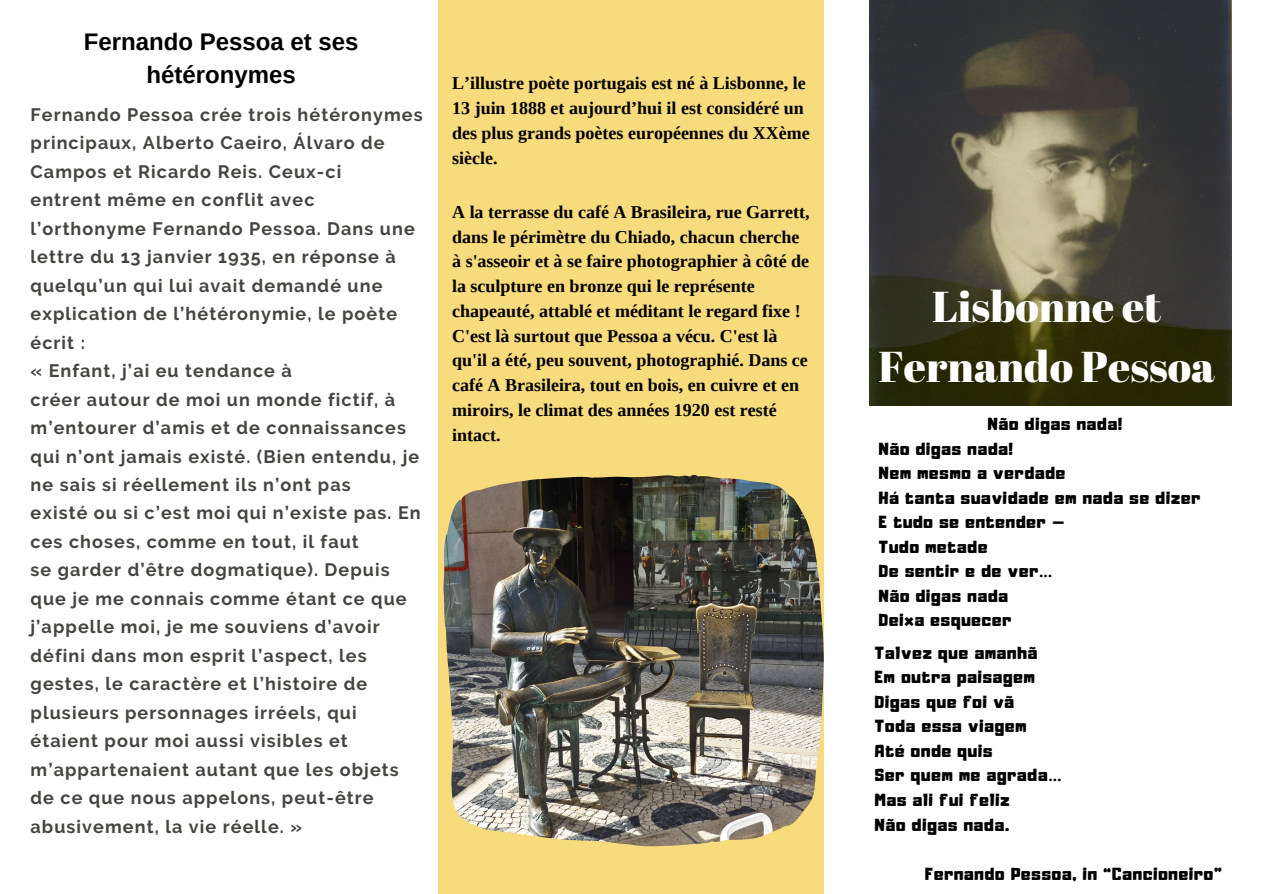
<style>
.page{position:relative;width:1263px;height:894px;background:#fff}
.page>*{position:absolute;margin:0;border:0;box-sizing:border-box;transform-origin:0 0}
.t1{font:43.05px/60px "Abril Fatface";color:#fff;text-align:center}
.t2{font:700 24px/32.5px "Arimo";color:#000;text-align:center}
.t3{font:700 18px/28.5px "Raleway";letter-spacing:.06em;color:#444440}
.t4{font:700 18px/24.8px "Liberation Serif";color:#000}
.t5{font:15.45px/24.6px "Adumu";letter-spacing:.06em;color:#000}
.s1{font-family:"Noto Sans Gurmukhi";font-weight:700}
</style>
<div class="page">
<img style="left:869px;top:0;width:362px;height:405px">
<div style="left:439px;top:0;width:384px;height:893px;background:#f8db7d"></div>
<img style="left:443px;top:475px;width:381px;height:371px">
<h2 class="t2" style="left:84px;top:26px;width:276px">Fernando Pessoa et ses hétéronymes</h2>
<p class="t3" style="left:31px;top:100px;width:394px">Fernando Pessoa crée trois hétéronymes principaux, Alberto Caeiro, Álvaro de Campos et Ricardo Reis. Ceux-ci<br>entrent même en conflit avec l’orthonyme Fernando Pessoa. Dans une lettre du 13 janvier 1935, en réponse à quelqu’un qui lui avait demandé une explication de l’hétéronymie, le poète écrit :<br>« Enfant, j’ai eu tendance à<br>créer autour de moi un monde fictif, à m’entourer d’amis et de connaissances qui n’ont jamais existé. (Bien entendu, je ne sais si réellement ils n’ont pas<br>existé ou si c’est moi qui n’existe pas. En ces choses, comme en tout, il faut<br>se garder d’être dogmatique). Depuis que je me connais comme étant ce que j’appelle moi, je me souviens d’avoir défini dans mon esprit l’aspect, les gestes, le caractère et l’histoire de plusieurs personnages irréels, qui étaient pour moi aussi visibles et m’appartenaient autant que les objets de ce que nous appelons, peut-être abusivement, la vie réelle. »</p>
<p class="t4" style="left:452px;top:71px;width:359px">L’illustre poète portugais est né à Lisbonne, le 13 juin 1888 et aujourd’hui il est considéré un des plus grands poètes européennes du XXème siècle.</p>
<p class="t4" style="left:452px;top:199px;width:359px">A la terrasse du café A Brasileira, rue Garrett, dans le périmètre du Chiado, chacun cherche à s'asseoir et à se faire photographier à côté de la sculpture en bronze qui le représente chapeauté, attablé et méditant le regard fixe !<br>C'est là surtout que Pessoa a vécu. C'est là qu'il a été, peu souvent, photographié. Dans ce café A Brasileira, tout en bois, en cuivre et en miroirs, le climat des années 1920 est resté intact.</p>
<h1 class="t1" style="left:878px;top:275px;width:338px">Lisbonne et<br>Fernando Pessoa</h1>
<p class="t5" style="left:879px;top:410px;width:323px;text-indent:109px">Não digas nada!<br>Não digas nada!<br>Nem mesmo a verdade<br>Há tanta suavidade em nada se dizer<br>E tudo se entender —<br>Tudo metade<br>De sentir e de ver<span class="s1">…<br></span>Não digas nada<br>Deixa esquecer</p>
<p class="t5" style="left:875px;top:638px;width:188px">Talvez que amanhã<br>Em outra paisagem<br>Digas que foi vã<br>Toda essa viagem<br>Até onde quis<br>Ser quem me agrada<span class="s1">…<br></span>Mas ali fui feliz<br>Não digas nada.</p>
<p class="t5" style="left:925px;top:859px;width:298px">Fernando Pessoa, in “Cancioneiro”</p>
</div>
